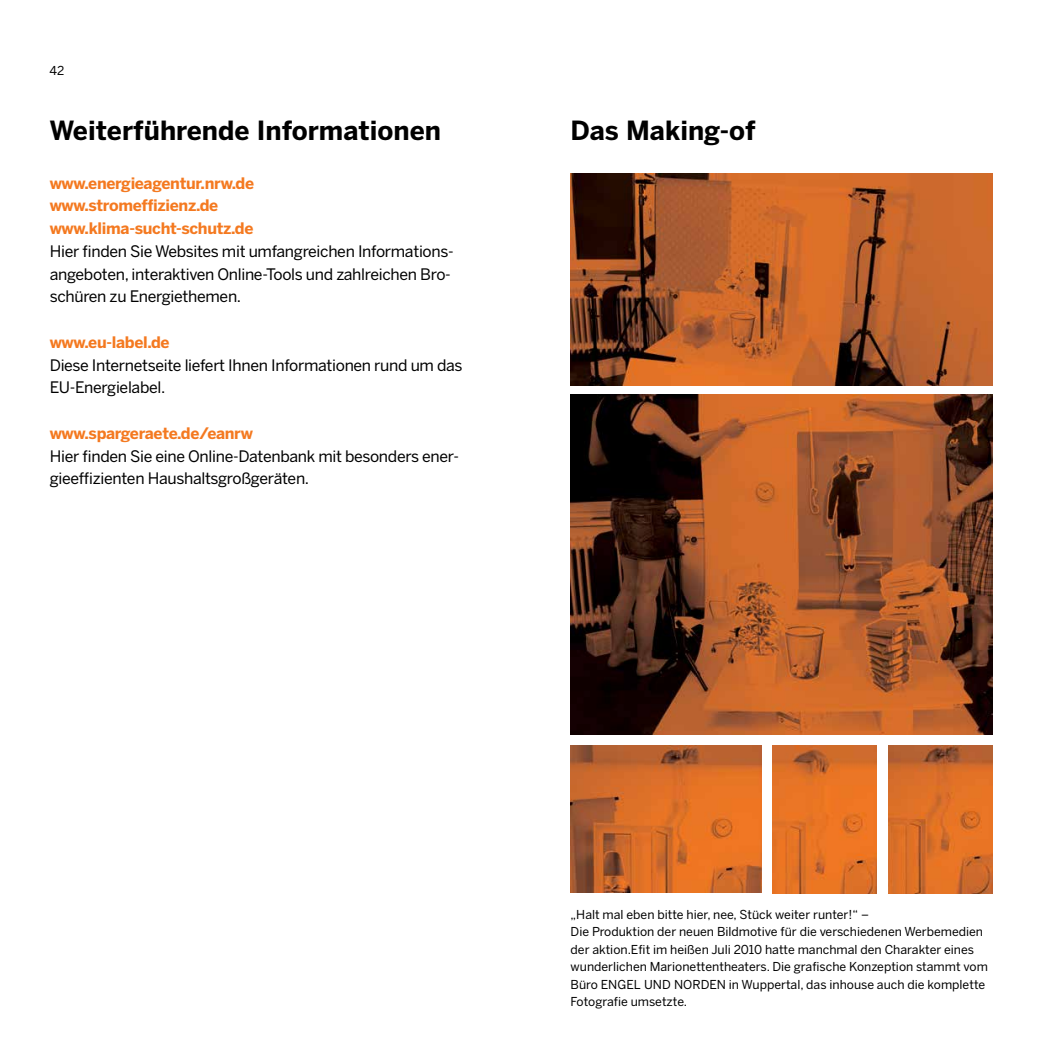
<style>
.page{position:relative;width:1042px;height:1042px;background:#fff}
.page>*{position:absolute;margin:0;border:0;box-sizing:border-box;transform-origin:0 0}
.t1{font:700 26.25px "Benton Sans";color:#000}
.t2{font:15.75px/22.8px "Benton Sans";letter-spacing:-.02em;color:#000}
.t3{font:700 15.75px/22.8px "Benton Sans";letter-spacing:-.02em;color:#f47920}
.t4{font:12.25px/17.5px "Benton Sans";color:#000}
</style>
<div class="page">
<img style="left:570px;top:174px;width:422px;height:211px">
<img style="left:570px;top:745px;width:192px;height:147px">
<img style="left:772px;top:745px;width:105px;height:148px">
<img style="left:888px;top:745px;width:104px;height:148px">
<img style="left:570px;top:395px;width:422px;height:339px">
<p class="t4" style="left:50px;top:61px;width:16px">42</p>
<h1 class="t1" style="left:50px;top:115px;width:393px">Weiterführende Informationen</h1>
<p class="t3" style="left:50px;top:171px;width:206px">www.energieagentur.nrw.de www.stromeffizienz.de www.klima-sucht-schutz.de</p>
<p class="t2" style="left:50px;top:240px;width:405px">Hier finden Sie Websites mit umfangreichen Informations&shy;angeboten, interaktiven Online-Tools und zahlreichen Bro&shy;schüren zu Energiethemen.</p>
<p class="t3" style="left:50px;top:330px;width:121px">www.eu-label.de</p>
<p class="t2" style="left:50px;top:353px;width:414px">Diese Internetseite liefert Ihnen Informationen rund um das<br>EU-Energielabel.</p>
<p class="t3" style="left:50px;top:421px;width:205px">www.spargeraete.de/eanrw</p>
<p class="t2" style="left:50px;top:444px;width:411px">Hier finden Sie eine Online-Datenbank mit besonders ener&shy;gieeffizienten Haushaltsgroßgeräten.</p>
<h1 class="t1" style="left:570px;top:115px;width:187px">Das Making-of</h1>
<p class="t4" style="left:570px;top:906px;width:419px">„Halt mal eben bitte hier, nee, Stück weiter runter!“ –<br>Die Produktion der neuen Bildmotive für die verschiedenen Werbemedien der aktion.Efit im heißen Juli 2010 hatte manchmal den Charakter eines wunderlichen Marionettentheaters. Die grafische Konzeption stammt vom Büro ENGEL UND NORDEN in Wuppertal, das inhouse auch die komplette Fotografie umsetzte.</p>
</div>
